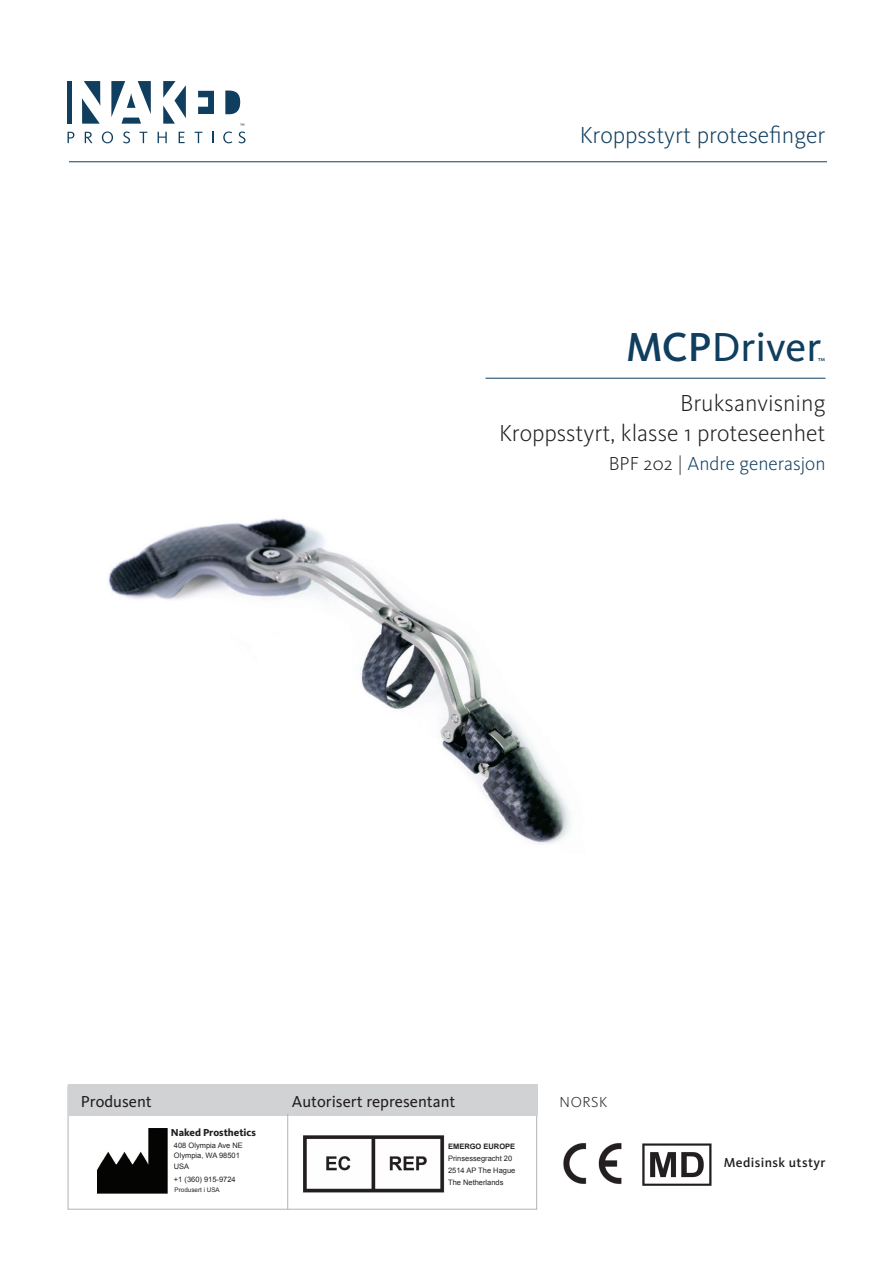
<style>
.page{position:relative;width:893px;height:1263px;background:#fff}
.page>*{position:absolute;margin:0;border:0;box-sizing:border-box;transform-origin:0 0}
.t1{font:42px "Kievit OT";color:#103e5f}
.t2{font:300 24px "Kievit OT";color:#231f20}
.t3{font:300 24px "Kievit OT";color:#103e5f}
.t4{font:300 19.5px "Kievit OT";color:#103e5f}
.t5{font:16.5px "Kievit OT";color:#231f20}
.t6{font:300 15px "Kievit OT";letter-spacing:.035em;color:#231f20}
.t7{font:500 13.5px "Kievit OT";letter-spacing:.03em;color:#231f20}
.t8{font:800 10.5px "Kievit OT";color:#231f20}
.t9{font:10.5px "Kievit OT";color:#103e5f}
.t10{font:7.5px "Arial";color:#231f20}
.t11{font:700 7.5px "Arial";color:#231f20}
.t12{font:6.6px "Kievit OT";color:#103e5f}
.t13{font:6.3px "Arial";color:#231f20}
.s1{font-weight:500}
.s2{color:#231f20}
</style>
<div class="page">
<div style="left:68px;top:1085px;width:469px;height:124px;border:1px solid #b2b3b7"></div>
<div style="left:68px;top:1084px;width:469px;height:32px;background:#d1d2d4"></div>
<hr style="left:287px;top:1114px;width:1px;height:95px;background:#b2b3b7">
<img style="left:563px;top:1143px;width:59px;height:41px">
<img style="left:97px;top:1128px;width:71px;height:66px">
<img style="left:303px;top:1135px;width:142px;height:58px">
<svg style="left:68px;top:132px;width:6px;height:11px"></svg>
<svg style="left:85px;top:132px;width:7px;height:11px"></svg>
<svg style="left:102px;top:131px;width:11px;height:12px"></svg>
<svg style="left:123px;top:131px;width:7px;height:12px"></svg>
<svg style="left:139px;top:132px;width:8px;height:11px"></svg>
<svg style="left:158px;top:132px;width:9px;height:11px"></svg>
<svg style="left:179px;top:132px;width:6px;height:11px"></svg>
<svg style="left:195px;top:132px;width:7px;height:11px"></svg>
<svg style="left:223px;top:131px;width:9px;height:12px"></svg>
<svg style="left:238px;top:131px;width:7px;height:12px"></svg>
<svg style="left:225px;top:91px;width:15px;height:23px"></svg>
<svg style="left:198px;top:91px;width:16px;height:23px"></svg>
<svg style="left:82px;top:81px;width:18px;height:43px"></svg>
<svg style="left:163px;top:81px;width:23px;height:43px"></svg>
<svg style="left:111px;top:81px;width:40px;height:43px"></svg>
<hr style="left:68px;top:81px;width:4px;height:43px;background:#103e5f">
<img style="left:108px;top:518px;width:463px;height:326px">
<hr style="left:69px;top:161px;width:758px;height:1px;background:#103e5f">
<hr style="left:485px;top:378px;width:340px;height:1px;background:#103e5f">
<img style="left:642px;top:1143px;width:69px;height:42px">
<p class="t12" style="left:240px;top:122px;width:6px">™</p>
<p class="t3" style="left:580px;top:121px;width:247px">Kroppsstyrt protesefinger</p>
<p class="t1" style="left:626px;top:322px;width:197px"><span class="s1">MCP</span>Driver</p>
<p class="t9" style="left:818px;top:355px;width:9px">™</p>
<p class="t2" style="left:680px;top:389px;width:147px">Bruksanvisning</p>
<p class="t2" style="left:499px;top:419px;width:328px">Kroppsstyrt, klasse 1 proteseenhet</p>
<p class="t4" style="left:609px;top:451px;width:218px"><span class="s2">BPF 202 |</span> Andre generasjon</p>
<p class="t5" style="left:81px;top:1092px;width:72px">Produsent</p>
<p class="t5" style="left:292px;top:1092px;width:165px">Autorisert representant</p>
<p class="t6" style="left:560px;top:1093px;width:49px">NORSK</p>
<p class="t8" style="left:171px;top:1126px;width:87px">Naked Prosthetics</p>
<p class="t10" style="left:174px;top:1140px;width:71px">408 Olympia Ave NE</p>
<p class="t10" style="left:174px;top:1150px;width:67px">Olympia, WA 98501</p>
<p class="t10" style="left:174px;top:1161px;width:17px">USA</p>
<p class="t10" style="left:174px;top:1175px;width:63px">+1 (360) 915-9724</p>
<p class="t13" style="left:175px;top:1186px;width:47px">Produsert i USA</p>
<p class="t11" style="left:448px;top:1141px;width:69px">EMERGO EUROPE</p>
<p class="t10" style="left:448px;top:1153px;width:66px">Prinsessegracht 20</p>
<p class="t10" style="left:448px;top:1165px;width:69px">2514 AP The Hague</p>
<p class="t10" style="left:448px;top:1177px;width:57px">The Netherlands</p>
<p class="t7" style="left:724px;top:1154px;width:103px">Medisinsk utstyr</p>
</div>
